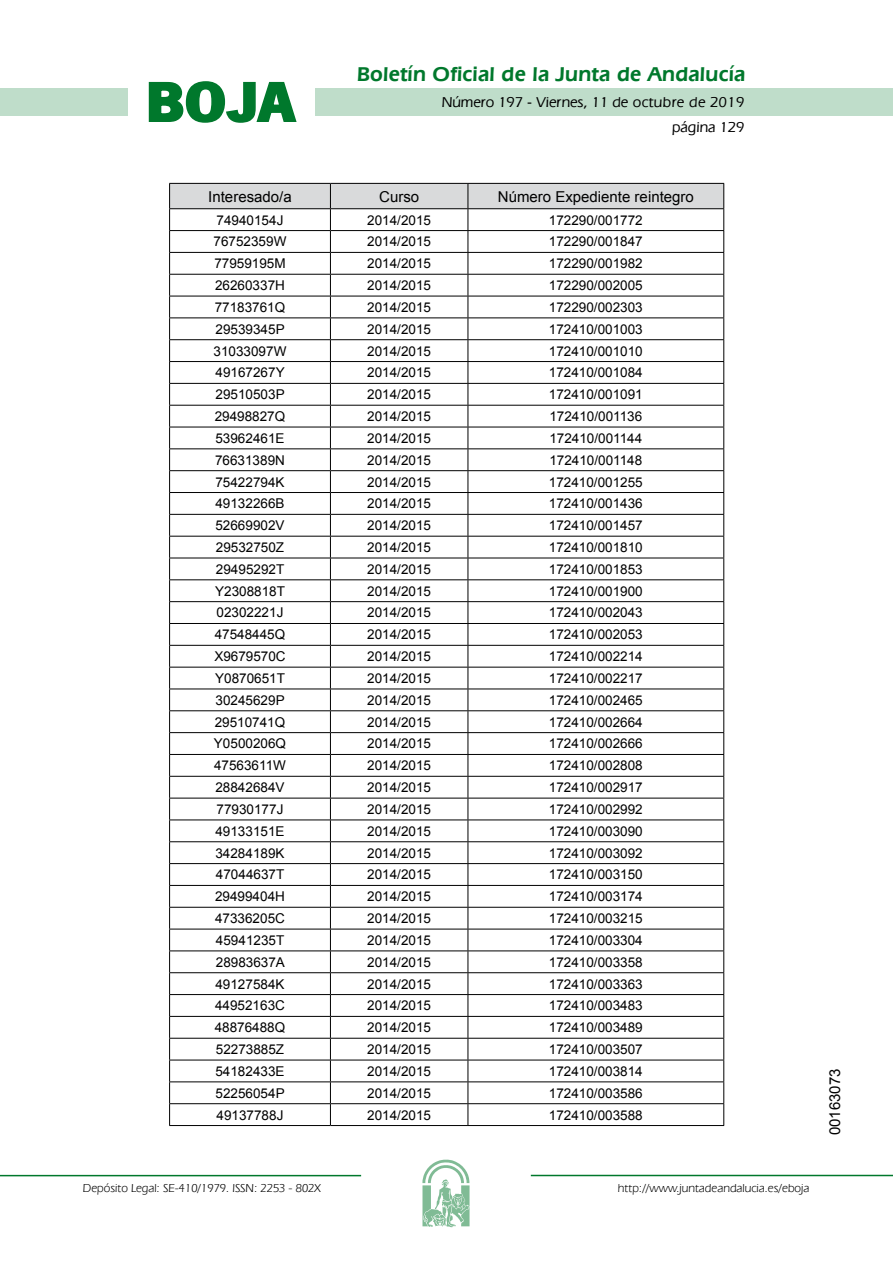
<style>
.page{position:relative;width:893px;height:1263px;background:#fff}
.page>*{position:absolute;margin:0;border:0;box-sizing:border-box;transform-origin:0 0}
.t1{font:700 57.75px "News Got T";color:#00782c;scale:1.14 1}
.t2{font:600 21px "Eras IT Cby BT";letter-spacing:.01em;color:#00782c}
.t3{font:15px "Arial";color:#000}
.t4{font:500 15px/24.5px "Eras IT Cby BT";color:#000;text-align:right}
.t5{font:13.5px "Arial";color:#000}
.t6{font:12px "Eras IT Cby BT";color:#000}
</style>
<div class="page">
<div style="left:315px;top:88px;width:577px;height:28px;background:#bfddca"></div>
<div style="left:0;top:88px;width:128px;height:28px;background:#bfddca"></div>
<hr style="left:0;top:1175px;width:361px;height:1px;background:#00782c">
<svg style="left:422px;top:1159px;width:47px;height:68px"></svg>
<hr style="left:531px;top:1175px;width:361px;height:1px;background:#00782c">
<svg style="left:148px;top:81px;width:149px;height:42px"></svg>
<svg style="left:169px;top:183px;width:555px;height:942px"></svg>
<hr style="left:169px;top:1125px;width:161px;height:1px;background:#000">
<hr style="left:330px;top:1125px;width:138px;height:1px;background:#000">
<hr style="left:468px;top:1125px;width:256px;height:1px;background:#000">
<h1 class="t1" style="left:145px;top:68px;width:133px">BOJA</h1>
<h2 class="t2" style="left:357px;top:62px;width:390px">Boletín Oficial de la Junta de Andalucía</h2>
<p class="t4" style="left:442px;top:90px;width:304px">Número 197 - Viernes, 11 de octubre de 2019 página 129</p>
<p class="t3" style="left:208px;top:186px;width:85px">Interesado/a</p>
<p class="t3" style="left:379px;top:186px;width:42px">Curso</p>
<p class="t3" style="left:498px;top:186px;width:197px">Número Expediente reintegro</p>
<p class="t5" style="left:216px;top:211px;width:68px">74940154J</p>
<p class="t5" style="left:367px;top:211px;width:65px">2014/2015</p>
<p class="t5" style="left:549px;top:211px;width:95px">172290/001772</p>
<p class="t5" style="left:213px;top:233px;width:74px">76752359W</p>
<p class="t5" style="left:367px;top:233px;width:65px">2014/2015</p>
<p class="t5" style="left:549px;top:233px;width:95px">172290/001847</p>
<p class="t5" style="left:214px;top:255px;width:73px">77959195M</p>
<p class="t5" style="left:367px;top:255px;width:65px">2014/2015</p>
<p class="t5" style="left:549px;top:255px;width:95px">172290/001982</p>
<p class="t5" style="left:215px;top:276px;width:71px">26260337H</p>
<p class="t5" style="left:367px;top:276px;width:65px">2014/2015</p>
<p class="t5" style="left:549px;top:276px;width:95px">172290/002005</p>
<p class="t5" style="left:215px;top:298px;width:72px">77183761Q</p>
<p class="t5" style="left:367px;top:298px;width:65px">2014/2015</p>
<p class="t5" style="left:549px;top:298px;width:95px">172290/002303</p>
<p class="t5" style="left:215px;top:320px;width:71px">29539345P</p>
<p class="t5" style="left:367px;top:320px;width:65px">2014/2015</p>
<p class="t5" style="left:549px;top:320px;width:95px">172410/001003</p>
<p class="t5" style="left:213px;top:342px;width:74px">31033097W</p>
<p class="t5" style="left:367px;top:342px;width:65px">2014/2015</p>
<p class="t5" style="left:549px;top:342px;width:95px">172410/001010</p>
<p class="t5" style="left:215px;top:364px;width:71px">49167267Y</p>
<p class="t5" style="left:367px;top:364px;width:65px">2014/2015</p>
<p class="t5" style="left:549px;top:364px;width:95px">172410/001084</p>
<p class="t5" style="left:215px;top:386px;width:71px">29510503P</p>
<p class="t5" style="left:367px;top:386px;width:65px">2014/2015</p>
<p class="t5" style="left:549px;top:386px;width:95px">172410/001091</p>
<p class="t5" style="left:215px;top:407px;width:72px">29498827Q</p>
<p class="t5" style="left:367px;top:407px;width:65px">2014/2015</p>
<p class="t5" style="left:549px;top:407px;width:94px">172410/001136</p>
<p class="t5" style="left:215px;top:429px;width:71px">53962461E</p>
<p class="t5" style="left:367px;top:429px;width:65px">2014/2015</p>
<p class="t5" style="left:549px;top:429px;width:94px">172410/001144</p>
<p class="t5" style="left:215px;top:451px;width:71px">76631389N</p>
<p class="t5" style="left:367px;top:451px;width:65px">2014/2015</p>
<p class="t5" style="left:549px;top:451px;width:94px">172410/001148</p>
<p class="t5" style="left:215px;top:473px;width:71px">75422794K</p>
<p class="t5" style="left:367px;top:473px;width:65px">2014/2015</p>
<p class="t5" style="left:549px;top:473px;width:95px">172410/001255</p>
<p class="t5" style="left:215px;top:495px;width:71px">49132266B</p>
<p class="t5" style="left:367px;top:495px;width:65px">2014/2015</p>
<p class="t5" style="left:549px;top:495px;width:95px">172410/001436</p>
<p class="t5" style="left:215px;top:517px;width:71px">52669902V</p>
<p class="t5" style="left:367px;top:517px;width:65px">2014/2015</p>
<p class="t5" style="left:549px;top:517px;width:95px">172410/001457</p>
<p class="t5" style="left:216px;top:538px;width:70px">29532750Z</p>
<p class="t5" style="left:367px;top:538px;width:65px">2014/2015</p>
<p class="t5" style="left:549px;top:538px;width:95px">172410/001810</p>
<p class="t5" style="left:216px;top:560px;width:70px">29495292T</p>
<p class="t5" style="left:367px;top:560px;width:65px">2014/2015</p>
<p class="t5" style="left:549px;top:560px;width:95px">172410/001853</p>
<p class="t5" style="left:215px;top:582px;width:71px">Y2308818T</p>
<p class="t5" style="left:367px;top:582px;width:65px">2014/2015</p>
<p class="t5" style="left:549px;top:582px;width:95px">172410/001900</p>
<p class="t5" style="left:216px;top:604px;width:68px">02302221J</p>
<p class="t5" style="left:367px;top:604px;width:65px">2014/2015</p>
<p class="t5" style="left:549px;top:604px;width:95px">172410/002043</p>
<p class="t5" style="left:215px;top:626px;width:72px">47548445Q</p>
<p class="t5" style="left:367px;top:626px;width:65px">2014/2015</p>
<p class="t5" style="left:549px;top:626px;width:95px">172410/002053</p>
<p class="t5" style="left:214px;top:648px;width:73px">X9679570C</p>
<p class="t5" style="left:367px;top:648px;width:65px">2014/2015</p>
<p class="t5" style="left:549px;top:648px;width:95px">172410/002214</p>
<p class="t5" style="left:215px;top:669px;width:71px">Y0870651T</p>
<p class="t5" style="left:367px;top:669px;width:65px">2014/2015</p>
<p class="t5" style="left:549px;top:669px;width:95px">172410/002217</p>
<p class="t5" style="left:215px;top:691px;width:71px">30245629P</p>
<p class="t5" style="left:367px;top:691px;width:65px">2014/2015</p>
<p class="t5" style="left:549px;top:691px;width:95px">172410/002465</p>
<p class="t5" style="left:215px;top:713px;width:72px">29510741Q</p>
<p class="t5" style="left:367px;top:713px;width:65px">2014/2015</p>
<p class="t5" style="left:549px;top:713px;width:95px">172410/002664</p>
<p class="t5" style="left:214px;top:735px;width:74px">Y0500206Q</p>
<p class="t5" style="left:367px;top:735px;width:65px">2014/2015</p>
<p class="t5" style="left:549px;top:735px;width:95px">172410/002666</p>
<p class="t5" style="left:214px;top:757px;width:73px">47563611W</p>
<p class="t5" style="left:367px;top:757px;width:65px">2014/2015</p>
<p class="t5" style="left:549px;top:757px;width:95px">172410/002808</p>
<p class="t5" style="left:215px;top:779px;width:71px">28842684V</p>
<p class="t5" style="left:367px;top:779px;width:65px">2014/2015</p>
<p class="t5" style="left:549px;top:779px;width:95px">172410/002917</p>
<p class="t5" style="left:216px;top:800px;width:68px">77930177J</p>
<p class="t5" style="left:367px;top:800px;width:65px">2014/2015</p>
<p class="t5" style="left:549px;top:800px;width:95px">172410/002992</p>
<p class="t5" style="left:215px;top:822px;width:71px">49133151E</p>
<p class="t5" style="left:367px;top:822px;width:65px">2014/2015</p>
<p class="t5" style="left:549px;top:822px;width:95px">172410/003090</p>
<p class="t5" style="left:215px;top:844px;width:71px">34284189K</p>
<p class="t5" style="left:367px;top:844px;width:65px">2014/2015</p>
<p class="t5" style="left:549px;top:844px;width:95px">172410/003092</p>
<p class="t5" style="left:216px;top:866px;width:70px">47044637T</p>
<p class="t5" style="left:367px;top:866px;width:65px">2014/2015</p>
<p class="t5" style="left:549px;top:866px;width:95px">172410/003150</p>
<p class="t5" style="left:215px;top:888px;width:71px">29499404H</p>
<p class="t5" style="left:367px;top:888px;width:65px">2014/2015</p>
<p class="t5" style="left:549px;top:888px;width:95px">172410/003174</p>
<p class="t5" style="left:215px;top:910px;width:71px">47336205C</p>
<p class="t5" style="left:367px;top:910px;width:65px">2014/2015</p>
<p class="t5" style="left:549px;top:910px;width:95px">172410/003215</p>
<p class="t5" style="left:216px;top:931px;width:70px">45941235T</p>
<p class="t5" style="left:367px;top:931px;width:65px">2014/2015</p>
<p class="t5" style="left:549px;top:931px;width:95px">172410/003304</p>
<p class="t5" style="left:216px;top:953px;width:71px">28983637A</p>
<p class="t5" style="left:367px;top:953px;width:65px">2014/2015</p>
<p class="t5" style="left:549px;top:953px;width:95px">172410/003358</p>
<p class="t5" style="left:215px;top:975px;width:71px">49127584K</p>
<p class="t5" style="left:367px;top:975px;width:65px">2014/2015</p>
<p class="t5" style="left:549px;top:975px;width:95px">172410/003363</p>
<p class="t5" style="left:215px;top:997px;width:71px">44952163C</p>
<p class="t5" style="left:367px;top:997px;width:65px">2014/2015</p>
<p class="t5" style="left:549px;top:997px;width:95px">172410/003483</p>
<p class="t5" style="left:215px;top:1019px;width:72px">48876488Q</p>
<p class="t5" style="left:367px;top:1019px;width:65px">2014/2015</p>
<p class="t5" style="left:549px;top:1019px;width:95px">172410/003489</p>
<p class="t5" style="left:216px;top:1040px;width:70px">52273885Z</p>
<p class="t5" style="left:367px;top:1040px;width:65px">2014/2015</p>
<p class="t5" style="left:549px;top:1040px;width:95px">172410/003507</p>
<p class="t5" style="left:215px;top:1062px;width:71px">54182433E</p>
<p class="t5" style="left:367px;top:1062px;width:65px">2014/2015</p>
<p class="t5" style="left:549px;top:1062px;width:95px">172410/003814</p>
<p class="t5" style="left:215px;top:1084px;width:71px">52256054P</p>
<p class="t5" style="left:367px;top:1084px;width:65px">2014/2015</p>
<p class="t5" style="left:549px;top:1084px;width:95px">172410/003586</p>
<p class="t5" style="left:216px;top:1106px;width:68px">49137788J</p>
<p class="t5" style="left:367px;top:1106px;width:65px">2014/2015</p>
<p class="t5" style="left:549px;top:1106px;width:95px">172410/003588</p>
<p class="t6" style="left:83px;top:1181px;width:239px">Depósito Legal: SE-410/1979. ISSN: 2253 - 802X</p>
<p class="t6" style="left:618px;top:1181px;width:193px">http://www.juntadeandalucia.es/eboja</p>
<p class="t3" style="left:825px;top:1135px;width:68px;rotate:-90deg">00163073</p>
</div>
